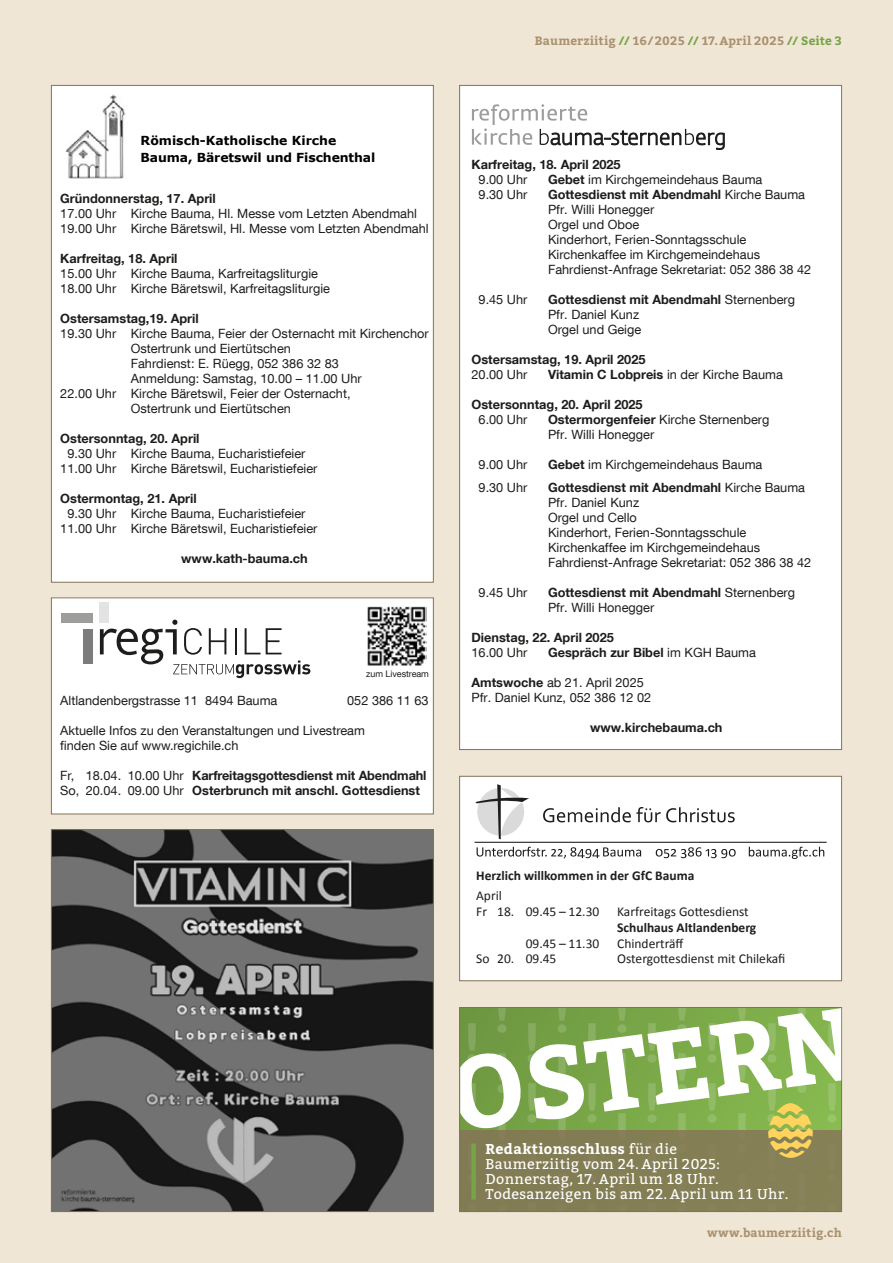
<style>
.page{position:relative;width:893px;height:1263px;background:#f0e6d5}
.page>*{position:absolute;margin:0;border:0;box-sizing:border-box;transform-origin:0 0}
.t1{font:14.25px/15px "Bitter";letter-spacing:.025em;color:#fff}
.t2{font:13.5px/15.8px "Calibri";color:#1d1d1b}
.t3{font:700 13.5px "Calibri";color:#1d1d1b}
.t4{font:12.75px/15px "Helvetica Neue LT Com";color:#1d1d1b}
.t5{font:700 12.75px/15px "Helvetica Neue LT Com";color:#1d1d1b}
.t6{font:700 12.75px "Verdana";color:#000}
.t7{font:700 12.45px/17px "Verdana";letter-spacing:-.005em;color:#000}
.t8{font:700 12px "Bitter";letter-spacing:.02em;color:#aa916f}
.t9{font:9px "Helvetica Neue LT Com";letter-spacing:-.005em;color:#1d1d1b}
.s1{font-weight:400}
.s2{color:#77a447}
.s3{font-weight:700}
</style>
<div class="page">
<div style="left:51px;top:85px;width:382px;height:497px;background:#fff"></div>
<img style="left:65px;top:94px;width:61px;height:85px">
<div style="left:51px;top:598px;width:382px;height:216px;background:#fff"></div>
<div style="left:51px;top:597px;width:383px;height:217px;border:1px solid #857257"></div>
<svg style="left:100px;top:620px;width:210px;height:58px"></svg>
<div style="left:83px;top:629px;width:9px;height:35px;background:#7c7b7b"></div>
<div style="left:100px;top:603px;width:9px;height:20px;background:#e3e3e3"></div>
<div style="left:61px;top:614px;width:31px;height:9px;background:#9d9d9c"></div>
<img style="left:367px;top:606px;width:59px;height:60px">
<div style="left:460px;top:85px;width:382px;height:664px;background:#fff"></div>
<svg style="left:472px;top:104px;width:252px;height:46px"></svg>
<div style="left:460px;top:776px;width:382px;height:205px;background:#fff"></div>
<div style="left:459px;top:776px;width:383px;height:205px;border:1px solid #857257"></div>
<hr style="left:474px;top:842px;width:353px;height:1px;background:#1d1d1b">
<svg style="left:543px;top:807px;width:192px;height:15px"></svg>
<svg style="left:475px;top:784px;width:54px;height:55px"></svg>
<svg style="left:656px;top:847px;width:80px;height:11px"></svg>
<svg style="left:749px;top:847px;width:75px;height:12px"></svg>
<svg style="left:477px;top:847px;width:164px;height:11px"></svg>
<div style="left:460px;top:1130px;width:381px;height:82px;background:#847e54"></div>
<svg style="left:768px;top:1130px;width:45px;height:28px"></svg>
<div style="left:471px;top:1143px;width:5px;height:56px;background:#77a447"></div>
<svg style="left:460px;top:1008px;width:381px;height:122px;background:#a8c585"></svg>
<img style="left:53px;top:831px;width:379px;height:379px">
<div style="left:51px;top:829px;width:383px;height:383px;border:1px solid #857257"></div>
<p class="t6" style="left:148px;top:129px;width:255px">Römisch-Katholische Kirche Bauma</p>
<p class="t7" style="left:141px;top:131px;width:236px">Römisch-Katholische Kir che<br>Bauma, Bäretswil und Fischenthal</p>
<p class="t5" style="left:60px;top:191px;width:157px">Gründonnerstag, 17. April</p>
<p class="t4" style="left:60px;top:206px;width:370px">17.00 Uhr Kirche Bauma, Hl. Messe vom Letzten Abendmahl<br>19.00 Uhr Kirche Bäretswil, Hl. Messe vom Letzten Abendmahl</p>
<p class="t5" style="left:60px;top:251px;width:119px">Karfreitag, 18. April</p>
<p class="t4" style="left:60px;top:266px;width:271px">15.00 Uhr Kirche Bauma, Karfreitagsliturgie<br>18.00 Uhr Kirche Bäretswil, Karfreitagsliturgie</p>
<p class="t5" style="left:60px;top:311px;width:140px">Ostersamstag,19. April</p>
<p class="t4" style="left:60px;top:326px;width:370px">19.30 Uhr Kirche Bauma, Feier der Osternacht mit Kirchenchor</p>
<p class="t4" style="left:131px;top:341px;width:162px">Ostertrunk und Eiertütschen</p>
<p class="t4" style="left:131px;top:356px;width:210px">Fahrdienst: E. Rüegg, 052 386 32 83</p>
<p class="t4" style="left:131px;top:371px;width:233px">Anmeldung: Samstag, 10.00 – 11.00 Uhr</p>
<p class="t4" style="left:60px;top:386px;width:292px">22.00 Uhr Kirche Bäretswil, Feier der Osternacht,</p>
<p class="t4" style="left:131px;top:401px;width:162px">Ostertrunk und Eiertütschen</p>
<p class="t5" style="left:60px;top:431px;width:141px">Ostersonntag, 20. April</p>
<p class="t4" style="left:60px;top:446px;width:259px;text-align:center">9.30 Uhr Kirche Bauma, Eucharistiefeier<br>11.00 Uhr Kirche Bäretswil, Eucharistiefeier</p>
<p class="t5" style="left:60px;top:491px;width:138px">Ostermontag, 21. April</p>
<p class="t4" style="left:60px;top:506px;width:259px;text-align:center">9.30 Uhr Kirche Bauma, Eucharistiefeier<br>11.00 Uhr Kirche Bäretswil, Eucharistiefeier</p>
<p class="t5" style="left:181px;top:551px;width:128px">www.kath-bauma.ch</p>
<p class="t9" style="left:366px;top:668px;width:64px">zum Livestream</p>
<p class="t4" style="left:60px;top:693px;width:219px">Altlandenbergstrasse 11 8494 Bauma</p>
<p class="t4" style="left:347px;top:693px;width:83px">052 386 11 63</p>
<p class="t4" style="left:60px;top:723px;width:306px">Aktuelle Infos zu den Veranstaltungen und Livestream finden Sie auf www.regichile.ch</p>
<p class="t5" style="left:60px;top:768px;width:368px"><span class="s1">Fr, 18.04. 10.00 Uhr</span> Karfreitagsgottesdienst mit Abendmahl<br><span class="s1">So, 20.04. 09.00 Uhr</span> Osterbrunch mit anschl. Gottesdienst</p>
<p class="t8" style="left:535px;top:33px;width:309px">Baumerziitig <span class="s2">//</span> 16/ 2025 <span class="s2">//</span> 17.April 2025 <span class="s2">// Seite 3</span></p>
<p class="t5" style="left:471px;top:156px;width:151px">Karfreitag, 18. April 2025</p>
<p class="t4" style="left:479px;top:171px;width:50px">9.00 Uhr</p>
<p class="t4" style="left:548px;top:171px;width:216px"><span class="s3">Gebet</span> im Kirchgemeindehaus Bauma</p>
<p class="t4" style="left:479px;top:186px;width:50px">9.30 Uhr</p>
<p class="t4" style="left:548px;top:186px;width:265px"><span class="s3">Gottesdienst mit Abendmahl</span> Kirche Bauma Pfr. Willi Honegger<br>Orgel und Oboe<br>Kinderhort, Ferien-Sonntagsschule Kirchenkaffee im Kirchgemeindehaus Fahrdienst-Anfrage Sekretariat: 052 386 38 42</p>
<p class="t4" style="left:479px;top:291px;width:50px">9.45 Uhr</p>
<p class="t4" style="left:548px;top:291px;width:249px"><span class="s3">Gottesdienst mit Abendmahl</span> Sternenberg<br>Pfr. Daniel Kunz<br>Orgel und Geige</p>
<p class="t5" style="left:471px;top:351px;width:176px">Ostersamstag, 19. April 2025</p>
<p class="t4" style="left:471px;top:366px;width:57px">20.00 Uhr</p>
<p class="t5" style="left:548px;top:366px;width:236px">Vitamin C Lobpreis <span class="s1">in der Kirche Bauma</span></p>
<p class="t5" style="left:471px;top:396px;width:173px">Ostersonntag, 20. April 2025</p>
<p class="t4" style="left:479px;top:411px;width:50px">6.00 Uhr</p>
<p class="t4" style="left:548px;top:411px;width:223px"><span class="s3">Ostermorgenfeier</span> Kirche Sternenberg<br>Pfr. Willi Honegger</p>
<p class="t4" style="left:479px;top:456px;width:50px">9.00 Uhr</p>
<p class="t4" style="left:548px;top:456px;width:216px"><span class="s3">Gebet</span> im Kirchgemeindehaus Bauma</p>
<p class="t4" style="left:479px;top:480px;width:50px">9.30 Uhr</p>
<p class="t4" style="left:548px;top:480px;width:265px"><span class="s3">Gottesdienst mit Abendmahl</span> Kirche Bauma<br>Pfr. Daniel Kunz<br>Orgel und Cello<br>Kinderhort, Ferien-Sonntagsschule<br>Kirchenkaffee im Kirchgemeindehaus<br>Fahrdienst-Anfrage Sekretariat: 052 386 38 42</p>
<p class="t4" style="left:479px;top:585px;width:50px">9.45 Uhr</p>
<p class="t4" style="left:548px;top:585px;width:249px"><span class="s3">Gottesdienst mit Abendmahl</span> Sternenberg<br>Pfr. Willi Honegger</p>
<p class="t5" style="left:471px;top:630px;width:144px">Dienstag, 22. April 2025</p>
<p class="t4" style="left:471px;top:645px;width:57px">16.00 Uhr</p>
<p class="t5" style="left:548px;top:645px;width:209px">Gespräch zur Bibel <span class="s1">im KGH Bauma</span></p>
<p class="t4" style="left:471px;top:675px;width:181px"><span class="s3">Amtswoche</span> ab 21. April 2025<br>Pfr. Daniel Kunz, 052 386 12 02</p>
<p class="t5" style="left:590px;top:720px;width:134px">www.kirchebauma.ch</p>
<p class="t3" style="left:476px;top:866px;width:220px">Herzlich willkommen in der GfC Bauma</p>
<p class="t2" style="left:476px;top:888px;width:125px">April<br>Fr 18. 09.45 – 12.30</p>
<p class="t2" style="left:617px;top:903px;width:133px">Karfreitags Gottesdienst</p>
<p class="t3" style="left:617px;top:918px;width:141px">Schulhaus Altlandenberg</p>
<p class="t2" style="left:526px;top:935px;width:75px">09.45 – 11.30</p>
<p class="t2" style="left:617px;top:935px;width:68px">Chinderträff</p>
<p class="t2" style="left:476px;top:951px;width:82px">So 20. 09.45</p>
<p class="t2" style="left:617px;top:951px;width:170px">Ostergottesdienst mit Chilekafi</p>
<p class="t1" style="left:485px;top:1142px;width:305px"><span class="s3">Redaktionsschluss</span> für die<br>Baumerziitig vom 24. April 2025:<br>Donnerstag, 17. April um 18 Uhr.<br>Todesanzeigen bis am 22. April um 11 Uhr.</p>
<p class="t8" style="left:707px;top:1225px;width:136px">www.baumerziitig.ch</p>
</div>
